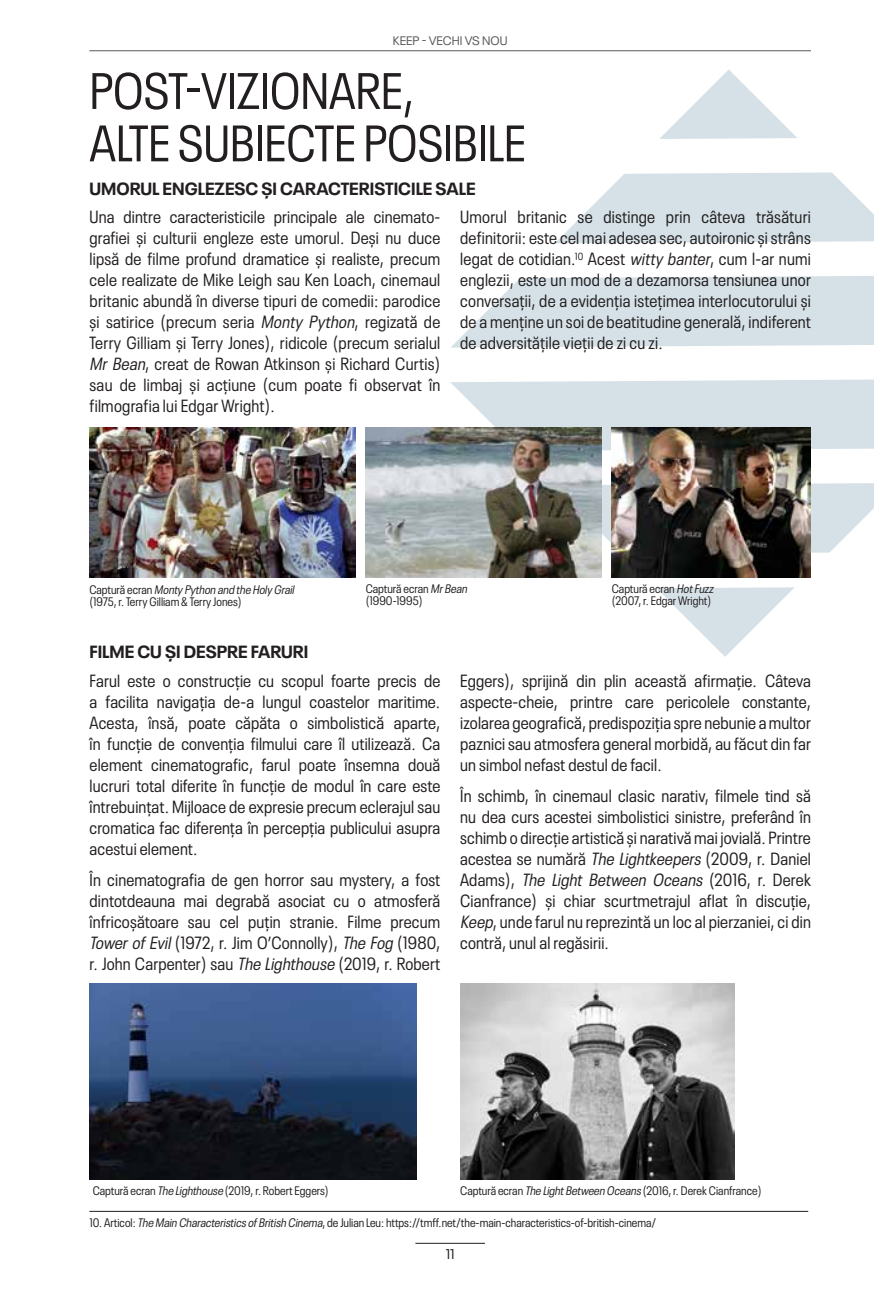
<style>
.page{position:relative;width:874px;height:1290px;background:#fff}
.page>*{position:absolute;margin:0;border:0;box-sizing:border-box;transform-origin:0 0}
.t1{font:condensed 50.75px/52.3px "Neue Plak";color:#231f20}
.t2{font:condensed 17.5px/21px "Neue Plak";letter-spacing:.01em;color:#231f20;text-align:justify}
.t3{font:700 17.5px "Neue Plak";color:#231f20}
.t4{font:14px "Neue Plak";color:#231f20}
.t5{font:condensed 12.25px/12.2px "Neue Plak";color:#231f20}
.t6{font:12.25px "Neue Plak";color:#58595b}
.s1{font-style:italic}
</style>
<div class="page">
<hr style="left:89px;top:50px;width:721px;height:1px;background:#58595b">
<hr style="left:415px;top:1243px;width:69px;height:1px;background:#231f20">
<svg style="left:450px;top:70px;width:423px;height:587px"></svg>
<hr style="left:89px;top:1211px;width:718px;height:1px;background:#231f20">
<img style="left:611px;top:428px;width:199px;height:149px">
<img style="left:89px;top:428px;width:266px;height:149px">
<img style="left:365px;top:428px;width:236px;height:149px">
<img style="left:89px;top:983px;width:327px;height:196px">
<img style="left:460px;top:983px;width:274px;height:196px">
<p class="t6" style="left:392px;top:32px;width:116px">KEEP - VECHI VS NOU</p>
<h1 class="t1" style="left:89px;top:60px;width:437px">POST-VIZIONARE,<br>ALTE SUBIECTE POSIBILE</h1>
<p class="t3" style="left:89px;top:175px;width:387px">UMORUL ENGLEZESC ȘI CARACTERISTICILE SALE</p>
<p class="t2" style="left:89px;top:205px;width:352px">Una dintre caracteristicile principale ale cinemato&shy;grafiei și culturii engleze este umorul. Deși nu duce lipsă de filme profund dramatice și realiste, precum cele realizate de Mike Leigh sau Ken Loach, cinemaul britanic abundă în diverse tipuri de comedii: parodice și satirice (precum seria <span class="s1">Monty Python</span>, regizată de Terry Gilliam și Terry Jones), ridicole (precum serialul <span class="s1">Mr Bean</span>, creat de Rowan Atkinson și Richard Curtis) sau de limbaj și acțiune (cum poate fi observat în filmografia lui Edgar Wright).</p>
<p class="t2" style="left:460px;top:205px;width:352px">Umorul britanic se distinge prin câteva trăsături definitorii: este cel mai adesea sec, autoironic și strâns legat de cotidian.<sup>10</sup> Acest <span class="s1">witty banter</span>, cum l-ar numi englezii, este un mod de a dezamorsa tensiunea unor conversații, de a evidenția istețimea interlocutorului și de a menține un soi de beatitudine generală, indiferent de adversitățile vieții de zi cu zi.</p>
<p class="t5" style="left:89px;top:582px;width:209px">C a p t u r ă e c r a n <span class="s1">MontyPython and the HolyGrail </span>(1975, r. Terry Gilliam &amp; Terry Jones)</p>
<p class="t5" style="left:365px;top:581px;width:105px">Captură ecran <span class="s1">MrBean </span>(1990-1995)</p>
<p class="t3" style="left:89px;top:638px;width:220px">FILME CU ȘI DESPRE FARURI</p>
<p class="t5" style="left:611px;top:581px;width:106px">Captură ecran <span class="s1">HotFuzz </span>(2007, r. Edgar Wright)</p>
<p class="t2" style="left:89px;top:668px;width:352px">Farul este o construcție cu scopul foarte precis de a facilita navigația de-a lungul coastelor maritime.<br>Acesta, însă, poate căpăta o simbolistică aparte, în funcție de convenția filmului care îl utilizează. Ca element cinematografic, farul poate însemna două lucruri total diferite în funcție de modul în care este întrebuințat. Mijloace de expresie precum eclerajul sau cromatica fac diferența în percepția publicului asupra acestui element.</p>
<p class="t2" style="left:89px;top:867px;width:352px">În cinematografia de gen horror sau mystery, a fost dintotdeauna mai degrabă asociat cu o atmosferă înfricoșătoare sau cel puțin stranie. Filme precum <span class="s1">TowerofEvil</span>(1972, r. Jim O’Connolly), <span class="s1">The Fog</span> (1980, r. John Carpenter) sau <span class="s1">The Lighthouse</span> (2019, r. Robert</p>
<p class="t2" style="left:460px;top:668px;width:352px">Eggers), sprijină din plin această afirmație. Câteva aspecte-cheie, printre care pericolele constante, izolarea geografică, predispoziția spre nebunie a multor paznici sau atmosfera general morbidă, au făcut din far un simbol nefast destul de facil.</p>
<p class="t2" style="left:460px;top:783px;width:352px">În schimb, în cinemaul clasic narativ, filmele tind să nu dea curs acestei simbolistici sinistre, preferând în schimb o direcție artistică și narativă mai jovială. Printre acestea se numără <span class="s1">The Lightkeepers</span>(2009, r. Daniel Ad a m s ) , <span class="s1">The Light Between Oceans</span> ( 2 0 1 6 , r. D e re k Cianfrance) și chiar scurtmetrajul aflat în discuție, <span class="s1">Keep</span>, unde farul nu reprezintă un loc al pierzaniei, ci din contră, unul al regăsirii.</p>
<p class="t5" style="left:93px;top:1184px;width:237px">Captură ecran <span class="s1">The Lighthouse</span> (2019, r. Robert Eggers)</p>
<p class="t5" style="left:460px;top:1183px;width:302px">Captură ecran <span class="s1">The LightBetween Oceans</span>(2016, r. Derek Cianfrance)</p>
<p class="t5" style="left:89px;top:1215px;width:568px">10. Articol: <span class="s1">The Main CharacteristicsofBritish Cinema</span>, de Julian Leu: https://tmff.net/the-main-characteristics-of-british-cinema/</p>
<p class="t4" style="left:445px;top:1243px;width:10px">11</p>
</div>
